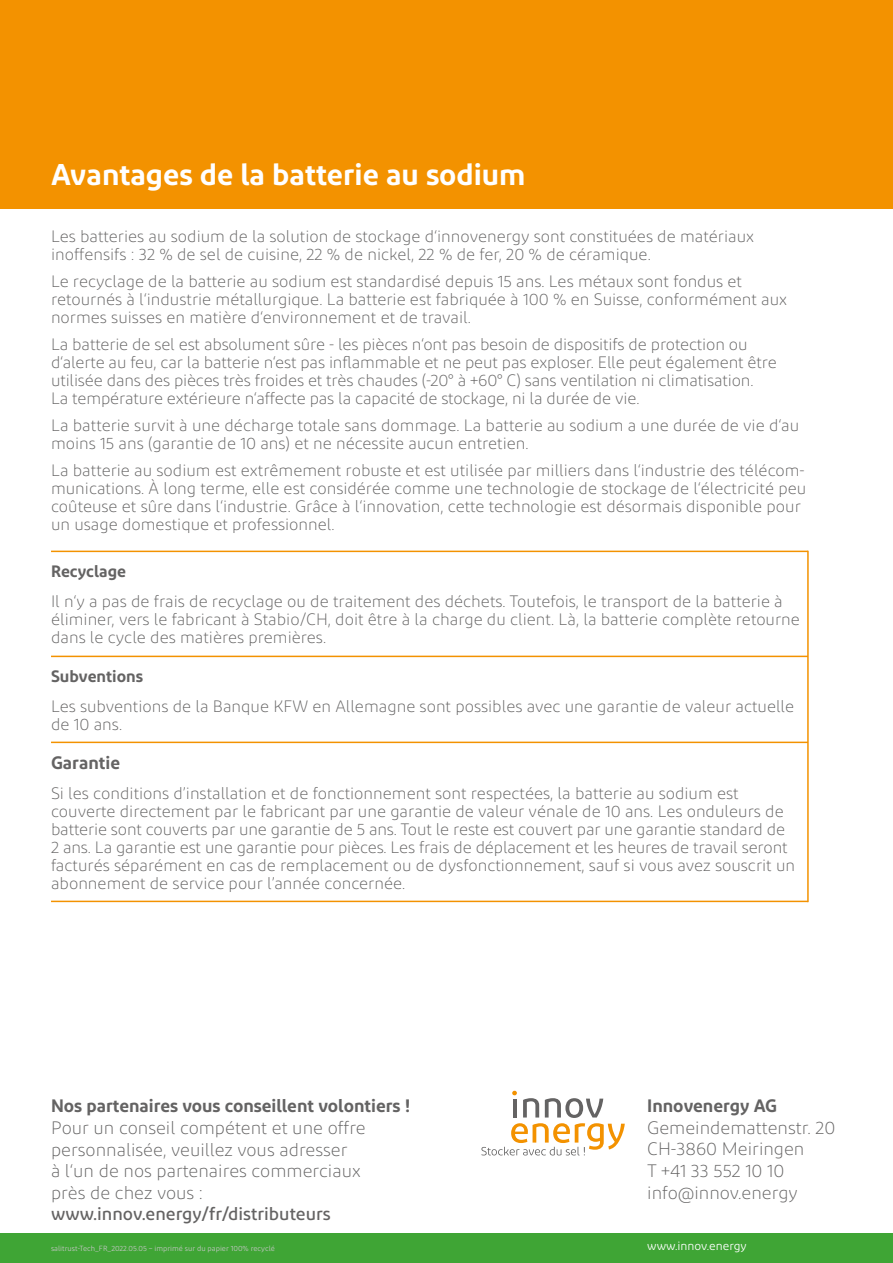
<style>
.page{position:relative;width:893px;height:1263px;background:#fff}
.page>*{position:absolute;margin:0;border:0;box-sizing:border-box;transform-origin:0 0}
.t1{font:600 30px "Diodrum";color:#fff}
.t2{font:300 18px/21.6px "Diodrum";color:#646363}
.t3{font:600 18px "Diodrum";color:#646363}
.t4{font:500 18px "Diodrum";color:#646363}
.t5{font:300 16.5px/18px "Diodrum";color:#646363}
.t6{font:600 16.5px "Diodrum";color:#646363}
.t7{font:12px "Diodrum";color:#fff}
.t8{font:7.5px "Diodrum";color:#c6c6c6}
</style>
<div class="page">
<div style="left:0;top:0;width:893px;height:208px;background:#f39200"></div>
<div style="left:0;top:1233px;width:893px;height:30px;background:#3fa535"></div>
<svg style="left:481px;top:1091px;width:144px;height:64px"></svg>
<hr style="left:51px;top:901px;width:757px;height:1px;background:#f39200">
<hr style="left:807px;top:551px;width:2px;height:351px;background:#f39200">
<hr style="left:51px;top:742px;width:757px;height:1px;background:#f39200">
<hr style="left:51px;top:551px;width:757px;height:1px;background:#f39200">
<hr style="left:51px;top:656px;width:757px;height:1px;background:#f39200">
<h1 class="t1" style="left:51px;top:155px;width:476px">Avantages de la batterie au sodium</h1>
<p class="t5" style="left:51px;top:227px;width:705px">Les batteries au sodium de la solution de stockage d‘innovenergy sont constituées de matériaux inoffensifs : 32 % de sel de cuisine, 22 % de nickel, 22 % de fer, 20 % de céramique.</p>
<p class="t5" style="left:51px;top:272px;width:738px">Le recyclage de la batterie au sodium est standardisé depuis 15 ans. Les métaux sont fondus et retournés à l‘industrie métallurgique. La batterie est fabriquée à 100 % en Suisse, conformément aux normes suisses en matière d‘environnement et de travail.</p>
<p class="t5" style="left:51px;top:335px;width:727px">La batterie de sel est absolument sûre - les pièces n‘ont pas besoin de dispositifs de protection ou d‘alerte au feu, car la batterie n‘est pas inflammable et ne peut pas exploser. Elle peut également être utilisée dans des pièces très froides et très chaudes (-20° à +60° C) sans ventilation ni climatisation.<br>La température extérieure n‘affecte pas la capacité de stockage, ni la durée de vie.</p>
<p class="t5" style="left:51px;top:416px;width:750px">La batterie survit à une décharge totale sans dommage. La batterie au sodium a une durée de vie d‘au moins 15 ans (garantie de 10 ans) et ne nécessite aucun entretien.</p>
<p class="t5" style="left:51px;top:461px;width:757px">La batterie au sodium est extrêmement robuste et est utilisée par milliers dans l‘industrie des télécom&shy;munications. À long terme, elle est considérée comme une technologie de stockage de l‘électricité peu coûteuse et sûre dans l‘industrie. Grâce à l‘innovation, cette technologie est désormais disponible pour un usage domestique et professionnel.</p>
<p class="t6" style="left:51px;top:560px;width:77px">Recyclage</p>
<p class="t5" style="left:51px;top:591px;width:750px">Il n‘y a pas de frais de recyclage ou de traitement des déchets. Toutefois, le transport de la batterie à éliminer, vers le fabricant à Stabio/CH, doit être à la charge du client. Là, la batterie complète retourne dans le cycle des matières premières.</p>
<p class="t6" style="left:51px;top:665px;width:94px">Subventions</p>
<p class="t5" style="left:51px;top:696px;width:745px">Les subventions de la Banque KFW en Allemagne sont possibles avec une garantie de valeur actuelle de 10 ans.</p>
<p class="t3" style="left:51px;top:751px;width:71px">Garantie</p>
<p class="t5" style="left:51px;top:784px;width:746px">Si les conditions d’installation et de fonctionnement sont respectées, la batterie au sodium est couverte directement par le fabricant par une garantie de valeur vénale de 10 ans. Les onduleurs de batterie sont couverts par une garantie de 5 ans. Tout le reste est couvert par une garantie standard de 2 ans. La garantie est une garantie pour pièces. Les frais de déplacement et les heures de travail seront facturés séparément en cas de remplacement ou de dysfonctionnement, sauf si vous avez souscrit un abonnement de service pour l’année concernée.</p>
<p class="t3" style="left:51px;top:1094px;width:361px">Nos partenaires vous conseillent volontiers !</p>
<p class="t2" style="left:51px;top:1117px;width:316px">Pour un conseil compétent et une offre personnalisée, veuillez vous adresser<br>à l‘un de nos partenaires commerciaux près de chez vous :</p>
<p class="t4" style="left:51px;top:1203px;width:281px">www.innov.energy/fr/distributeurs</p>
<p class="t8" style="left:51px;top:1244px;width:225px">salitrust-Tech_FR_2022.05.05 – imprimé sur du papier 100% recyclé</p>
<p class="t3" style="left:647px;top:1094px;width:131px">Innovenergy AG</p>
<p class="t2" style="left:647px;top:1116px;width:190px">Gemeindemattenstr. 20<br>CH-3860 Meiringen<br>T +41 33 552 10 10 info@innov.energy</p>
<p class="t7" style="left:647px;top:1239px;width:101px">www.innov.energy</p>
</div>
